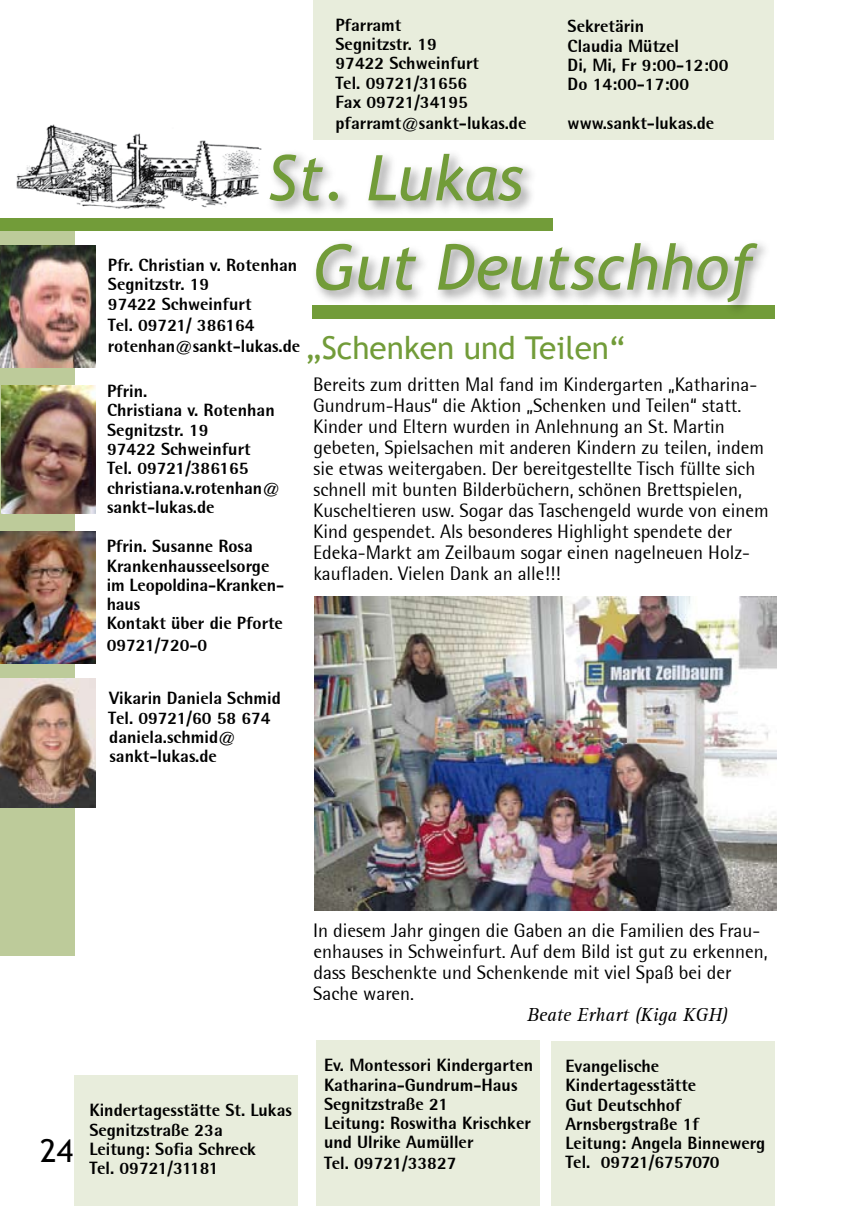
<style>
.page{position:relative;width:849px;height:1206px;background:#fff}
.page>*{position:absolute;margin:0;border:0;box-sizing:border-box;transform-origin:0 0}
.t1{font:italic 63px "Trebuchet MS";color:#729c39}
.t2{font:31.5px "Trebuchet MS";color:#729c39}
.t3{font:31.5px "Trebuchet MS";color:#000}
.t4{font:19.25px/21px "Rotis Semi Sans";color:#000}
.t5{font:italic 19.25px "Rotis Serif";color:#000}
.t6{font:800 17.5px/19.2px "Rotis Semi Sans";color:#000}
</style>
<div class="page">
<div style="left:551px;top:1041px;width:223px;height:164px;background:#e8eddc"></div>
<div style="left:0;top:225px;width:74px;height:730px;background:#bdcb9a"></div>
<div style="left:0;top:218px;width:552px;height:13px;background:#729c39"></div>
<div style="left:264px;top:148px;width:274px;height:69px;background:#000;opacity:.45"></div>
<div style="left:313px;top:0;width:460px;height:140px;background:#e8eddc"></div>
<div style="left:74px;top:1075px;width:224px;height:130px;background:#e8eddc"></div>
<div style="left:312px;top:305px;width:462px;height:14px;background:#729c39"></div>
<div style="left:310px;top:237px;width:462px;height:80px;background:#000;opacity:.45"></div>
<img style="left:0;top:246px;width:96px;height:122px">
<img style="left:1px;top:385px;width:95px;height:128px">
<img style="left:0;top:531px;width:95px;height:132px">
<div style="left:316px;top:1040px;width:223px;height:165px;background:#e8eddc"></div>
<img style="left:16px;top:124px;width:246px;height:84px">
<img style="left:0;top:679px;width:95px;height:129px">
<img style="left:314px;top:596px;width:462px;height:314px">
<p class="t6" style="left:335px;top:15px;width:145px">Pfarramt<br>Segnitzstr. 19<br>97422 Schweinfurt<br>Tel. 09721/31656<br>Fax 09721/34195</p>
<p class="t6" style="left:335px;top:113px;width:192px">pfarramt@sankt-lukas.de</p>
<h1 class="t1" style="left:267px;top:141px;width:258px">St. Lukas</h1>
<p class="t6" style="left:567px;top:16px;width:162px">Sekretärin<br>Claudia Mützel<br>Di, Mi, Fr 9:00-12:00<br>Do 14:00-17:00</p>
<p class="t6" style="left:567px;top:113px;width:148px">www.sankt-lukas.de</p>
<p class="t6" style="left:108px;top:255px;width:191px">Pfr. Christian v. Rotenhan<br>Segnitzstr. 19<br>97422 Schweinfurt</p>
<p class="t6" style="left:108px;top:314px;width:194px;line-height:21px">Tel. 09721/ 386164 rotenhan@sankt-lukas.de</p>
<p class="t6" style="left:107px;top:381px;width:174px">Pfrin.<br>Christiana v. Rotenhan<br>Segnitzstr. 19<br>97422 Schweinfurt<br>Tel. 09721/386165 christiana.v.rotenhan@ sankt-lukas.de</p>
<p class="t6" style="left:107px;top:536px;width:179px">Pfrin. Susanne Rosa<br>Krankenhausseelsorge im Leopoldina-Kranken&shy;haus<br>Kontakt über die Pforte</p>
<p class="t6" style="left:107px;top:634px;width:102px">09721/720-0</p>
<h1 class="t1" style="left:312px;top:230px;width:442px">Gut Deutschhof</h1>
<h2 class="t2" style="left:305px;top:330px;width:322px">„Schenken und Teilen“</h2>
<p class="t4" style="left:313px;top:373px;width:457px">Bereits zum dritten Mal fand im Kindergarten „Katharina-Gundrum-Haus“ die Aktion „Schenken und Teilen“ statt.<br>Kinder und Eltern wurden in Anlehnung an St. Martin gebeten, Spielsachen mit anderen Kindern zu teilen, indem sie etwas weitergaben. Der bereitgestellte Tisch füllte sich schnell mit bunten Bilderbüchern, schönen Brettspielen, Kuscheltieren usw. Sogar das Taschengeld wurde von einem Kind gespendet. Als besonderes Highlight spendete der Edeka-Markt am Zeilbaum sogar einen nagelneuen Holz&shy;kaufladen. Vielen Dank an alle!!!</p>
<p class="t6" style="left:108px;top:688px;width:174px">Vikarin Daniela Schmid<br>Tel. 09721/60 58 674 daniela.schmid@ sankt-lukas.de</p>
<h2 class="t3" style="left:40px;top:1132px;width:17px">24</h2>
<p class="t6" style="left:89px;top:1100px;width:204px">Kindertagesstätte St. Lukas<br>Segnitzstraße 23a<br>Leitung: Sofia Schreck<br>Tel. 09721/31181</p>
<p class="t4" style="left:313px;top:919px;width:456px">In diesem Jahr gingen die Gaben an die Familien des Frau&shy;enhauses in Schweinfurt. Auf dem Bild ist gut zu erkennen, dass Beschenkte und Schenkende mit viel Spaß bei der Sache waren.</p>
<p class="t5" style="left:527px;top:1003px;width:202px">Beate Erhart (Kiga KGH)</p>
<p class="t6" style="left:324px;top:1055px;width:210px">Ev. Montessori Kindergarten<br>Katharina-Gundrum-Haus<br>Segnitzstraße 21<br>Leitung: Roswitha Krischker und Ulrike Aumüller</p>
<p class="t6" style="left:324px;top:1153px;width:134px">Tel. 09721/33827</p>
<p class="t6" style="left:565px;top:1056px;width:201px">Evangelische<br>Kindertagesstätte<br>Gut Deutschhof<br>Arnsbergstraße 1f<br>Leitung: Angela Binnewerg<br>Tel. 09721/6757070</p>
</div>
